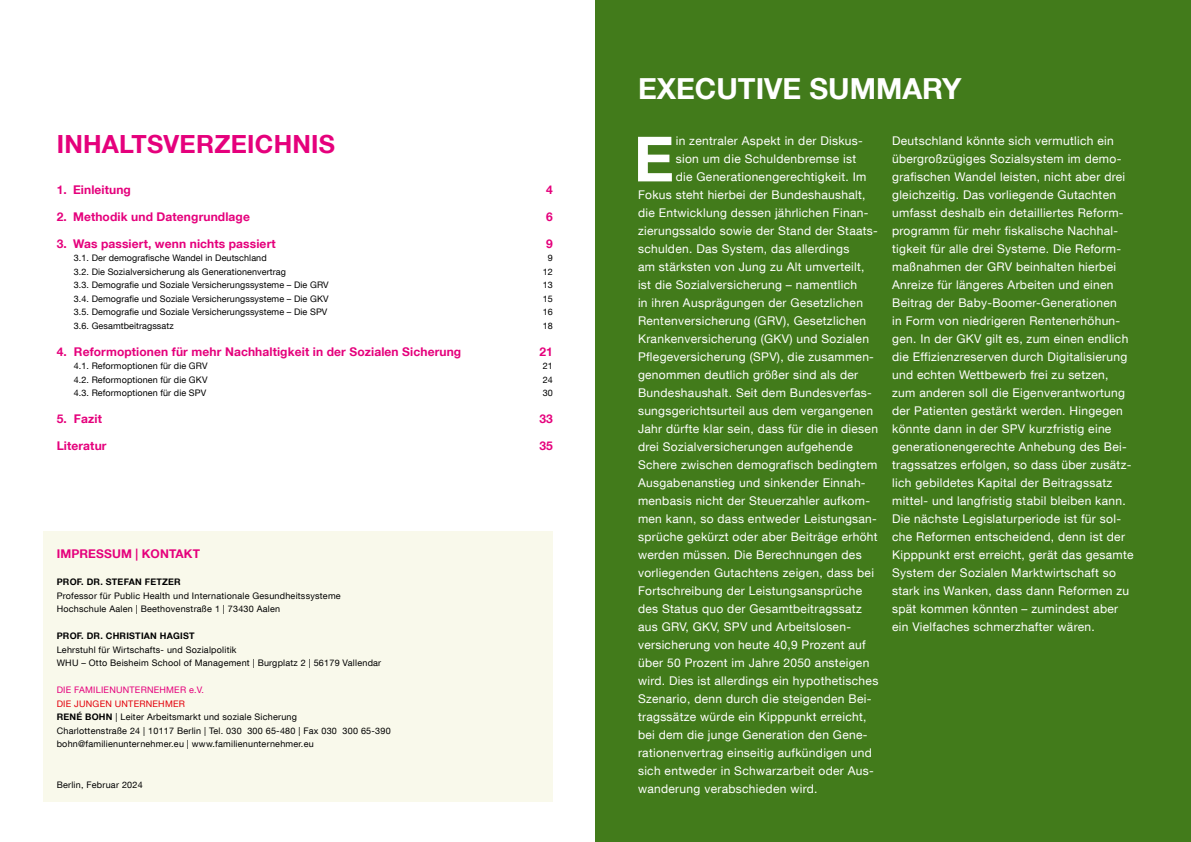
<style>
.page{position:relative;width:1191px;height:842px;background:#fff}
.page>*{position:absolute;margin:0;border:0;box-sizing:border-box;transform-origin:0 0}
.t1{font:700 62.4px "Helvetica Neue LT Com";color:#fff}
.t2{font:700 29px "Helvetica Neue LT Com";color:#fff}
.t3{font:700 25px "Helvetica Neue LT Com";letter-spacing:.01em;color:#e5007c}
.t4{font:12px/18px "Helvetica Neue LT Com";letter-spacing:.025em;color:#fff}
.t5{font:700 12px "Helvetica Neue LT Com";letter-spacing:.01em;color:#e5007c}
.t6{font:9px/13.5px "Helvetica Neue LT Com";letter-spacing:.025em;color:#000}
.t7{font:700 9px "Helvetica Neue LT Com";letter-spacing:.025em;color:#000}
.t8{font:9px "Helvetica Neue LT Com";letter-spacing:.025em;color:#e5007c}
.s1{color:#e3000b}
.s2{font-weight:700}
</style>
<div class="page">
<div style="left:595px;top:0;width:596px;height:842px;background:#427b1b"></div>
<div style="left:43px;top:531px;width:510px;height:270px;background:#f9f9eb"></div>
<h3 class="t3" style="left:57px;top:129px;width:280px">INHALTSVERZEICHNIS</h3>
<p class="t5" style="left:57px;top:182px;width:76px">1. Einleitung</p>
<p class="t5" style="left:546px;top:182px;width:8px">4</p>
<p class="t5" style="left:57px;top:209px;width:195px">2. Methodik und Datengrundlage</p>
<p class="t5" style="left:546px;top:209px;width:8px">6</p>
<p class="t5" style="left:57px;top:236px;width:220px">3. Was passiert, wenn nichts passiert</p>
<p class="t5" style="left:546px;top:236px;width:8px">9</p>
<p class="t6" style="left:74px;top:251px;width:194px">3.1. Der demografische Wandel in Deutschland</p>
<p class="t6" style="left:548px;top:251px;width:7px">9</p>
<p class="t6" style="left:74px;top:265px;width:214px">3.2. Die Sozialversicherung als Generationenvertrag</p>
<p class="t6" style="left:543px;top:265px;width:12px">12</p>
<p class="t6" style="left:74px;top:278px;width:256px">3.3. Demografie und Soziale Versicherungssysteme – Die GRV</p>
<p class="t6" style="left:543px;top:278px;width:12px">13</p>
<p class="t6" style="left:74px;top:292px;width:256px">3.4. Demografie und Soziale Versicherungssysteme – Die GKV</p>
<p class="t6" style="left:543px;top:292px;width:12px">15</p>
<p class="t6" style="left:74px;top:305px;width:255px">3.5. Demografie und Soziale Versicherungssysteme – Die SPV</p>
<p class="t6" style="left:543px;top:305px;width:12px">16</p>
<p class="t6" style="left:74px;top:319px;width:101px">3.6. Gesamtbeitragssatz</p>
<p class="t6" style="left:543px;top:319px;width:12px">18</p>
<p class="t5" style="left:57px;top:344px;width:406px">4. Reformoptionen für mehr Nachhaltigkeit in der Sozialen Sicherung</p>
<p class="t5" style="left:539px;top:344px;width:15px">21</p>
<p class="t6" style="left:74px;top:359px;width:135px">4.1. Reformoptionen für die GRV</p>
<p class="t6" style="left:543px;top:359px;width:12px">21</p>
<p class="t6" style="left:74px;top:373px;width:135px">4.2. Reformoptionen für die GKV</p>
<p class="t6" style="left:543px;top:373px;width:12px">24</p>
<p class="t6" style="left:74px;top:386px;width:134px">4.3. Reformoptionen für die SPV</p>
<p class="t6" style="left:543px;top:386px;width:12px">30</p>
<p class="t5" style="left:57px;top:411px;width:47px">5. Fazit</p>
<p class="t5" style="left:539px;top:411px;width:15px">33</p>
<p class="t5" style="left:57px;top:438px;width:51px">Literatur</p>
<p class="t5" style="left:539px;top:438px;width:15px">35</p>
<p class="t5" style="left:57px;top:546px;width:145px">IMPRESSUM | KONTAKT</p>
<p class="t7" style="left:57px;top:576px;width:125px">PROF. DR. STEFAN FETZER</p>
<p class="t6" style="left:57px;top:589px;width:285px">Professor für Public Health und Internationale Gesundheitssysteme<br>Hochschule Aalen | Beethovenstraße 1 | 73430 Aalen</p>
<p class="t7" style="left:57px;top:630px;width:139px">PROF. DR. CHRISTIAN HAGIST</p>
<p class="t6" style="left:57px;top:643px;width:326px">Lehrstuhl für Wirtschafts- und Sozialpolitik<br>WHU – Otto Beisheim School of Management | Burgplatz 2 | 56179 Vallendar</p>
<p class="t8" style="left:57px;top:684px;width:149px">DIE FAMILIENUNTERNEHMER e.V.</p>
<p class="t6" style="left:57px;top:697px;width:335px"><span class="s1">DIE JUNGEN UNTERNEHMER<br></span><span class="s2">RENÉ BOHN</span> | Leiter Arbeitsmarkt und soziale Sicherung<br>Charlottenstraße 24 | 10117 Berlin | Tel. 030 300 65-480 | Fax 030 300 65-390 bohn@familienunternehmer.eu | www.familienunternehmer.eu</p>
<p class="t6" style="left:57px;top:778px;width:87px">Berlin, Februar 2024</p>
<h2 class="t2" style="left:638px;top:71px;width:325px">EXECUTIVE SUMMARY</h2>
<h1 class="t1" style="left:633px;top:120px;width:42px">E</h1>
<p class="t4" style="left:675px;top:132px;width:189px">in zentraler Aspekt in der Diskus-</p>
<p class="t4" style="left:675px;top:150px;width:182px">sion um die Schuldenbremse ist</p>
<p class="t4" style="left:675px;top:168px;width:192px">die Generationengerechtigkeit. Im</p>
<p class="t4" style="left:638px;top:186px;width:229px">Fokus steht hierbei der Bundeshaushalt,</p>
<p class="t4" style="left:638px;top:204px;width:232px">die Entwicklung dessen jährlichen Finan-</p>
<p class="t4" style="left:638px;top:222px;width:241px">zierungssaldo sowie der Stand der Staats-</p>
<p class="t4" style="left:638px;top:240px;width:213px">schulden. Das System, das allerdings</p>
<p class="t4" style="left:638px;top:258px;width:228px">am stärksten von Jung zu Alt umverteilt,</p>
<p class="t4" style="left:638px;top:276px;width:221px">ist die Sozialversicherung – namentlich</p>
<p class="t4" style="left:638px;top:294px;width:226px">in ihren Ausprägungen der Gesetzlichen</p>
<p class="t4" style="left:638px;top:312px;width:229px">Rentenversicherung (GRV), Gesetzlichen</p>
<p class="t4" style="left:638px;top:330px;width:232px">Krankenversicherung (GKV) und Sozialen</p>
<p class="t4" style="left:638px;top:348px;width:237px">Pflegeversicherung (SPV), die zusammen-</p>
<p class="t4" style="left:638px;top:366px;width:222px">genommen deutlich größer sind als der</p>
<p class="t4" style="left:638px;top:384px;width:235px">Bundeshaushalt. Seit dem Bundesverfas-</p>
<p class="t4" style="left:638px;top:402px;width:236px">sungsgerichtsurteil aus dem vergangenen</p>
<p class="t4" style="left:638px;top:420px;width:241px">Jahr dürfte klar sein, dass für die in diesen</p>
<p class="t4" style="left:638px;top:438px;width:216px">drei Sozialversicherungen aufgehende</p>
<p class="t4" style="left:638px;top:456px;width:241px">Schere zwischen demografisch bedingtem</p>
<p class="t4" style="left:638px;top:474px;width:229px">Ausgabenanstieg und sinkender Einnah-</p>
<p class="t4" style="left:638px;top:492px;width:233px">menbasis nicht der Steuerzahler aufkom-</p>
<p class="t4" style="left:638px;top:510px;width:240px">men kann, so dass entweder Leistungsan-</p>
<p class="t4" style="left:638px;top:528px;width:241px">sprüche gekürzt oder aber Beiträge erhöht</p>
<p class="t4" style="left:638px;top:546px;width:225px">werden müssen. Die Berechnungen des</p>
<p class="t4" style="left:638px;top:564px;width:237px">vorliegenden Gutachtens zeigen, dass bei</p>
<p class="t4" style="left:638px;top:582px;width:226px">Fortschreibung der Leistungsansprüche</p>
<p class="t4" style="left:638px;top:600px;width:225px">des Status quo der Gesamtbeitragssatz</p>
<p class="t4" style="left:638px;top:618px;width:214px">aus GRV, GKV, SPV und Arbeitslosen-</p>
<p class="t4" style="left:638px;top:636px;width:229px">versicherung von heute 40,9 Prozent auf</p>
<p class="t4" style="left:638px;top:654px;width:233px">über 50 Prozent im Jahre 2050 ansteigen</p>
<p class="t4" style="left:638px;top:672px;width:242px">wird. Dies ist allerdings ein hypothetisches</p>
<p class="t4" style="left:638px;top:690px;width:235px">Szenario, denn durch die steigenden Bei-</p>
<p class="t4" style="left:638px;top:708px;width:230px">tragssätze würde ein Kipppunkt erreicht,</p>
<p class="t4" style="left:638px;top:726px;width:231px">bei dem die junge Generation den Gene-</p>
<p class="t4" style="left:638px;top:744px;width:235px">rationenvertrag einseitig aufkündigen und</p>
<p class="t4" style="left:638px;top:762px;width:237px">sich entweder in Schwarzarbeit oder Aus-</p>
<p class="t4" style="left:638px;top:780px;width:181px">wanderung verabschieden wird.</p>
<p class="t4" style="left:892px;top:132px;width:243px">Deutschland könnte sich vermutlich ein übergroßzügiges Sozialsystem im demo&shy;grafischen Wandel leisten, nicht aber drei gleichzeitig. Das vorliegende Gutachten umfasst deshalb ein detailliertes Reform&shy;programm für mehr fiskalische Nachhal&shy;tigkeit für alle drei Systeme. Die Reform&shy;maßnahmen der GRV beinhalten hierbei Anreize für längeres Arbeiten und einen Beitrag der Baby-Boomer-Generationen<br>in Form von niedrigeren Rentenerhöhun&shy;gen. In der GKV gilt es, zum einen endlich die Effizienzreserven durch Digitalisierung und echten Wettbewerb frei zu setzen, zum anderen soll die Eigenverantwortung der Patienten gestärkt werden. Hingegen könnte dann in der SPV kurzfristig eine generationengerechte Anhebung des Bei&shy;tragssatzes erfolgen, so dass über zusätz&shy;lich gebildetes Kapital der Beitragssatz mittel- und langfristig stabil bleiben kann.<br>Die nächste Legislaturperiode ist für sol&shy;che Reformen entscheidend, denn ist der Kipppunkt erst erreicht, gerät das gesamte System der Sozialen Marktwirtschaft so stark ins Wanken, dass dann Reformen zu spät kommen könnten – zumindest aber ein Vielfaches schmerzhafter wären.</p>
</div>
